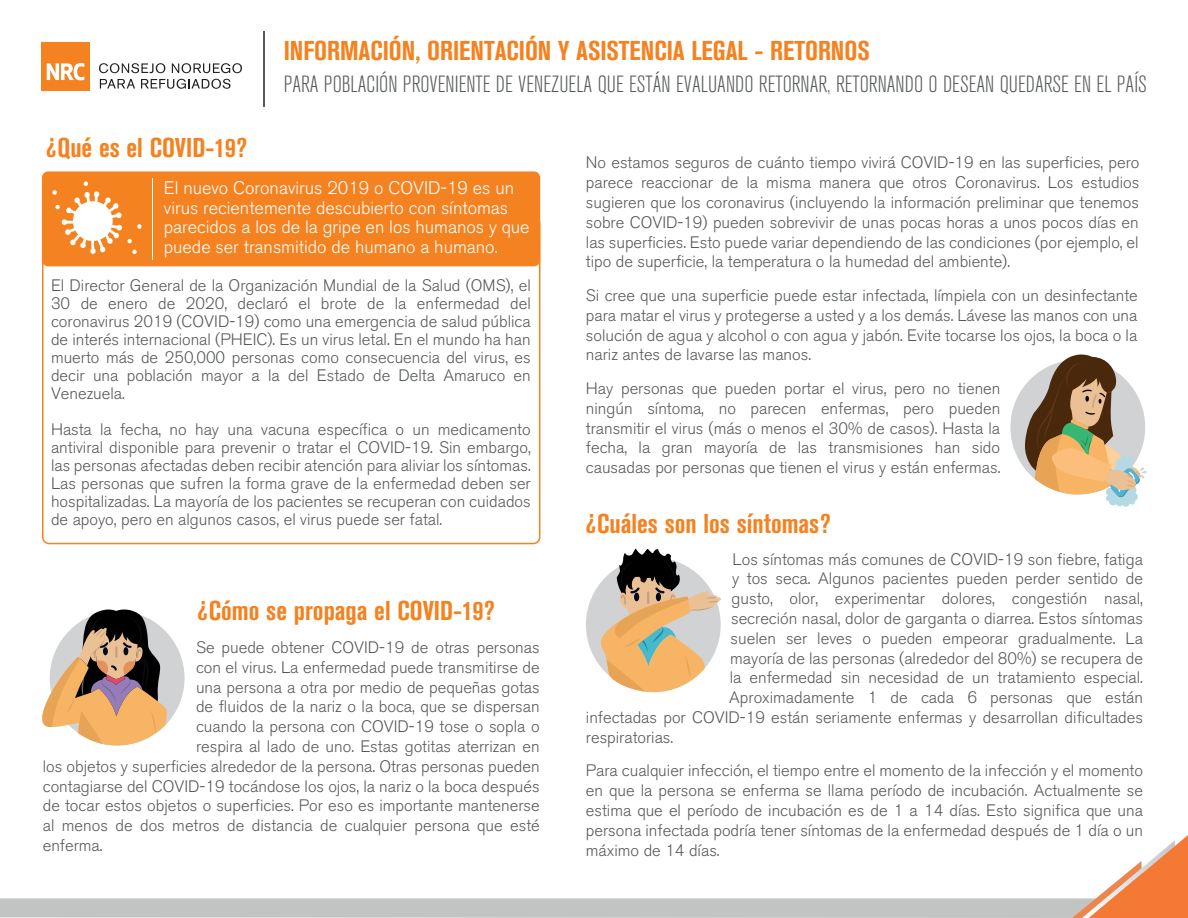
<style>
.page{position:relative;width:1188px;height:918px;background:#fff}
.page>*{position:absolute;margin:0;border:0;box-sizing:border-box;transform-origin:0 0}
.t1{font:700 condensed 27px "Akzidenz Grotesk BE";color:#f58220}
.t2{font:300 condensed 23.25px "Akzidenz Grotesk BE";color:#575a5b}
.t3{font:300 18px/19.5px "Akzidenz Grotesk BE";color:#fff}
.t4{font:300 16.5px/19.8px "Akzidenz Grotesk BE";color:#575a5b;text-align:justify}
</style>
<div class="page">
<div style="left:42px;top:171px;width:498px;height:95px;background:#f58220;border-radius:6px"></div>
<div style="left:42px;top:43px;width:48px;height:48px;background:#f58220"></div>
<svg style="left:47px;top:63px;width:37px;height:17px"></svg>
<svg style="left:99px;top:63px;width:66px;height:10px"></svg>
<svg style="left:172px;top:63px;width:70px;height:10px"></svg>
<svg style="left:100px;top:79px;width:35px;height:10px"></svg>
<svg style="left:141px;top:79px;width:90px;height:10px"></svg>
<hr style="left:263px;top:32px;width:2px;height:75px;background:#575a5b">
<svg style="left:0;top:835px;width:1188px;height:83px"></svg>
<svg style="left:52px;top:181px;width:90px;height:73px"></svg>
<div style="left:50px;top:611px;width:135px;height:135px;background:#d1d2d4;border-radius:50%"></div>
<svg style="left:42px;top:609px;width:127px;height:137px"></svg>
<hr style="left:152px;top:178px;width:1px;height:82px;background:#fff">
<div style="left:586px;top:557px;width:135px;height:135px;background:#d1d2d4;border-radius:50%"></div>
<svg style="left:601px;top:548px;width:120px;height:145px"></svg>
<div style="left:1010px;top:360px;width:135px;height:134px;background:#d1d2d4;border-radius:50%"></div>
<svg style="left:1025px;top:354px;width:122px;height:153px"></svg>
<h1 class="t1" style="left:284px;top:35px;width:587px">INFORMACIÓN, ORIENTACIÓN Y ASISTENCIA LEGAL - RETORNOS</h1>
<h2 class="t2" style="left:284px;top:72px;width:865px">PARA POBLACIÓN PROVENIENTE DE VENEZUELA QUE ESTÁN EVALUANDO RETORNAR, RETORNANDO O DESEAN QUEDARSE EN EL PAÍS</h2>
<h1 class="t1" style="left:46px;top:132px;width:202px">¿Qué es el COVID-19?</h1>
<p class="t3" style="left:164px;top:178px;width:367px">El nuevo Coronavirus 2019 o COVID-19 es un virus recientemente descubierto con síntomas parecidos a los de la gripe en los humanos y que puede ser transmitido de humano a humano.</p>
<p class="t4" style="left:51px;top:277px;width:481px;line-height:18px">El Director General de la Organización Mundial de la Salud (OMS), el 30 de enero de 2020, declaró el brote de la enfermedad del coronavirus 2019 (COVID-19) como una emergencia de salud pública de interés internacional (PHEIC). Es un virus letal. En el mundo ha han muerto más de 250,000 personas como consecuencia del virus, es decir una población mayor a la del Estado de Delta Amaruco en Venezuela.</p>
<p class="t4" style="left:51px;top:421px;width:481px;line-height:18px">Hasta la fecha, no hay una vacuna específica o un medicamento antiviral disponible para prevenir o tratar el COVID-19. Sin embargo, las personas afectadas deben recibir atención para aliviar los síntomas.<br>Las personas que sufren la forma grave de la enfermedad deben ser hospitalizadas. La mayoría de los pacientes se recuperan con cuidados de apoyo, pero en algunos casos, el virus puede ser fatal.</p>
<h1 class="t1" style="left:198px;top:595px;width:299px">¿Cómo se propaga el COVID-19?</h1>
<p class="t4" style="left:196px;top:638px;width:345px">Se puede obtener COVID-19 de otras personas</p>
<p class="t4" style="left:196px;top:658px;width:345px">con el virus. La enfermedad puede transmitirse de</p>
<p class="t4" style="left:196px;top:677px;width:345px">una persona a otra por medio de pequeñas gotas</p>
<p class="t4" style="left:196px;top:697px;width:345px">de fluidos de la nariz o la boca, que se dispersan</p>
<p class="t4" style="left:196px;top:717px;width:345px">cuando la persona con COVID-19 tose o sopla o</p>
<p class="t4" style="left:196px;top:737px;width:345px">respira al lado de uno. Estas gotitas aterrizan en</p>
<p class="t4" style="left:43px;top:757px;width:498px">los objetos y superficies alrededor de la persona. Otras personas pueden</p>
<p class="t4" style="left:43px;top:776px;width:498px">contagiarse del COVID-19 tocándose los ojos, la nariz o la boca después</p>
<p class="t4" style="left:43px;top:796px;width:498px">de tocar estos objetos o superficies. Por eso es importante mantenerse</p>
<p class="t4" style="left:43px;top:816px;width:498px">al menos de dos metros de distancia de cualquier persona que esté</p>
<p class="t4" style="left:43px;top:836px;width:61px">enferma.</p>
<p class="t4" style="left:586px;top:153px;width:555px">No estamos seguros de cuánto tiempo vivirá COVID-19 en las superficies, pero parece reaccionar de la misma manera que otros Coronavirus. Los estudios sugieren que los coronavirus (incluyendo la información preliminar que tenemos sobre COVID-19) pueden sobrevivir de unas pocas horas a unos pocos días en las superficies. Esto puede variar dependiendo de las condiciones (por ejemplo, el tipo de superficie, la temperatura o la humedad del ambiente).</p>
<p class="t4" style="left:586px;top:286px;width:553px">Si cree que una superficie puede estar infectada, límpiela con un desinfectante para matar el virus y protegerse a usted y a los demás. Lávese las manos con una solución de agua y alcohol o con agua y jabón. Evite tocarse los ojos, la boca o la nariz antes de lavarse las manos.</p>
<p class="t4" style="left:586px;top:379px;width:416px">Hay personas que pueden portar el virus, pero no tienen ningún síntoma, no parecen enfermas, pero pueden transmitir el virus (más o menos el 30% de casos). Hasta la fecha, la gran mayoría de las transmisiones han sido causadas por personas que tienen el virus y están enfermas.</p>
<h1 class="t1" style="left:586px;top:509px;width:246px">¿Cuáles son los síntomas?</h1>
<p class="t4" style="left:733px;top:549px;width:412px">Los síntomas más comunes de COVID-19 son fiebre, fatiga</p>
<p class="t4" style="left:732px;top:569px;width:412px">y tos seca. Algunos pacientes pueden perder sentido de</p>
<p class="t4" style="left:732px;top:589px;width:413px">gusto, olor, experimentar dolores, congestión nasal,</p>
<p class="t4" style="left:731px;top:609px;width:413px">secreción nasal, dolor de garganta o diarrea. Estos síntomas</p>
<p class="t4" style="left:731px;top:628px;width:414px">suelen ser leves o pueden empeorar gradualmente. La</p>
<p class="t4" style="left:730px;top:648px;width:414px">mayoría de las personas (alrededor del 80%) se recupera de</p>
<p class="t4" style="left:730px;top:668px;width:415px">la enfermedad sin necesidad de un tratamiento especial.</p>
<p class="t4" style="left:729px;top:688px;width:415px">Aproximadamente 1 de cada 6 personas que están</p>
<p class="t4" style="left:586px;top:708px;width:559px">infectadas por COVID-19 están seriamente enfermas y desarrollan dificultades</p>
<p class="t4" style="left:586px;top:727px;width:89px">respiratorias.</p>
<p class="t4" style="left:586px;top:761px;width:559px">Para cualquier infección, el tiempo entre el momento de la infección y el momento en que la persona se enferma se llama período de incubación. Actualmente se estima que el período de incubación es de 1 a 14 días. Esto significa que una persona infectada podría tener síntomas de la enfermedad después de 1 día o un máximo de 14 días.</p>
</div>
